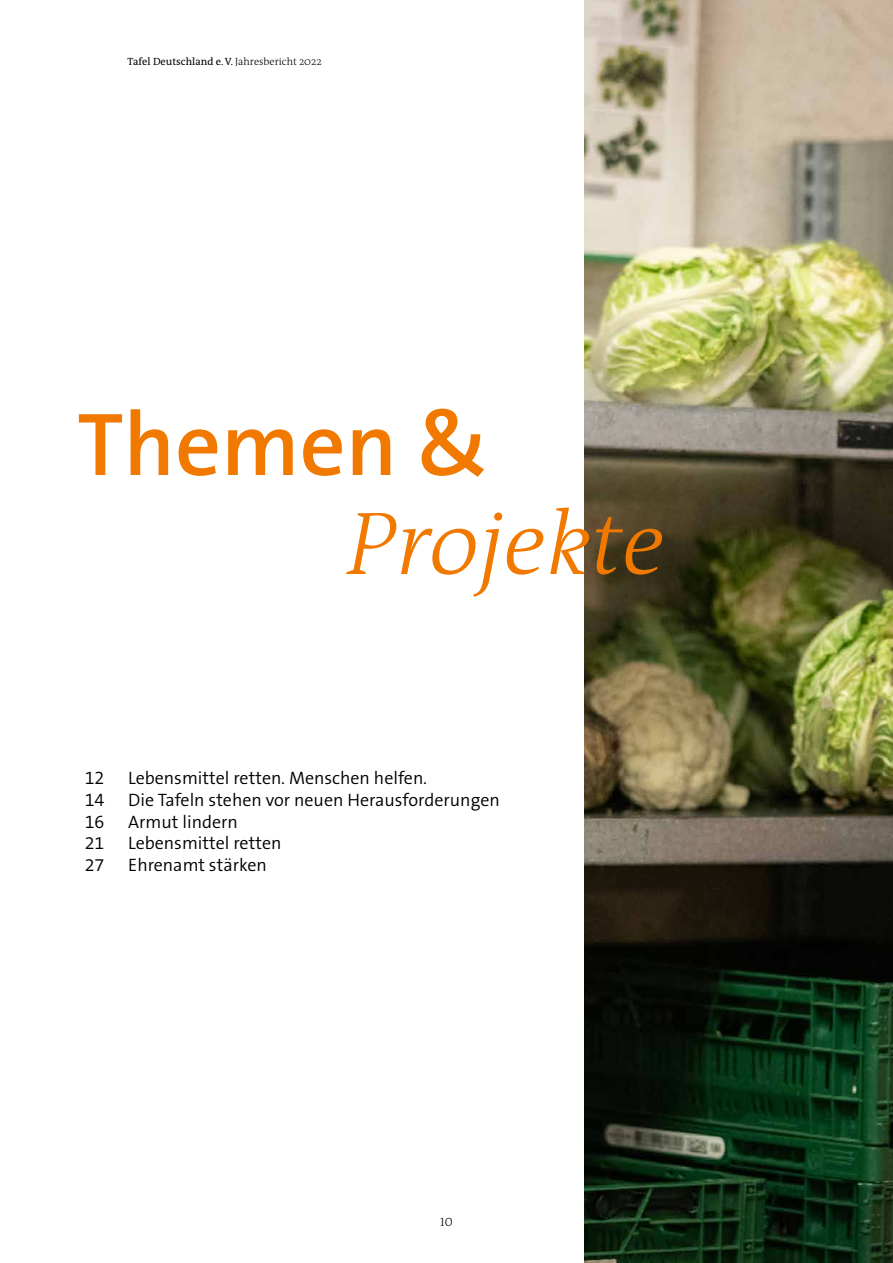
<style>
.page{position:relative;width:893px;height:1263px;background:#fff}
.page>*{position:absolute;margin:0;border:0;box-sizing:border-box;transform-origin:0 0}
.t1{font:90px "The Antiqua B W3 Lig IT";color:#f17900}
.t2{font:600 90px "The Sans Os F";color:#f17900}
.t3{font:300 18px "The Sans Os F";color:#000}
.t4{font:12px "The Antiqua B W3 Lig";color:#000}
.t5{font:10.5px "The Antiqua B W5 Reg";color:#000}
.s1{font-family:"The Antiqua B W3 Lig"}
</style>
<div class="page">
<img style="left:585px;top:0;width:308px;height:1263px">
<p class="t5" style="left:128px;top:54px;width:195px">Tafel Deutschland e.V. <span class="s1">Jahresbericht 2022</span></p>
<h1 class="t2" style="left:77px;top:387px;width:413px">Themen &amp;</h1>
<h1 class="t1" style="left:347px;top:482px;width:320px">Projekte</h1>
<p class="t3" style="left:85px;top:767px;width:21px">12</p>
<p class="t3" style="left:128px;top:767px;width:300px">Lebensmittel retten. Menschen helfen.</p>
<p class="t3" style="left:85px;top:788px;width:21px">14</p>
<p class="t3" style="left:128px;top:788px;width:373px">Die Tafeln stehen vor neuen Herausforderungen</p>
<p class="t3" style="left:85px;top:810px;width:21px">16</p>
<p class="t3" style="left:128px;top:810px;width:111px">Armut lindern</p>
<p class="t3" style="left:85px;top:832px;width:21px">21</p>
<p class="t3" style="left:128px;top:832px;width:155px">Lebensmittel retten</p>
<p class="t3" style="left:85px;top:853px;width:21px">27</p>
<p class="t3" style="left:128px;top:853px;width:140px">Ehrenamt stärken</p>
<p class="t4" style="left:440px;top:1213px;width:14px">10</p>
</div>
